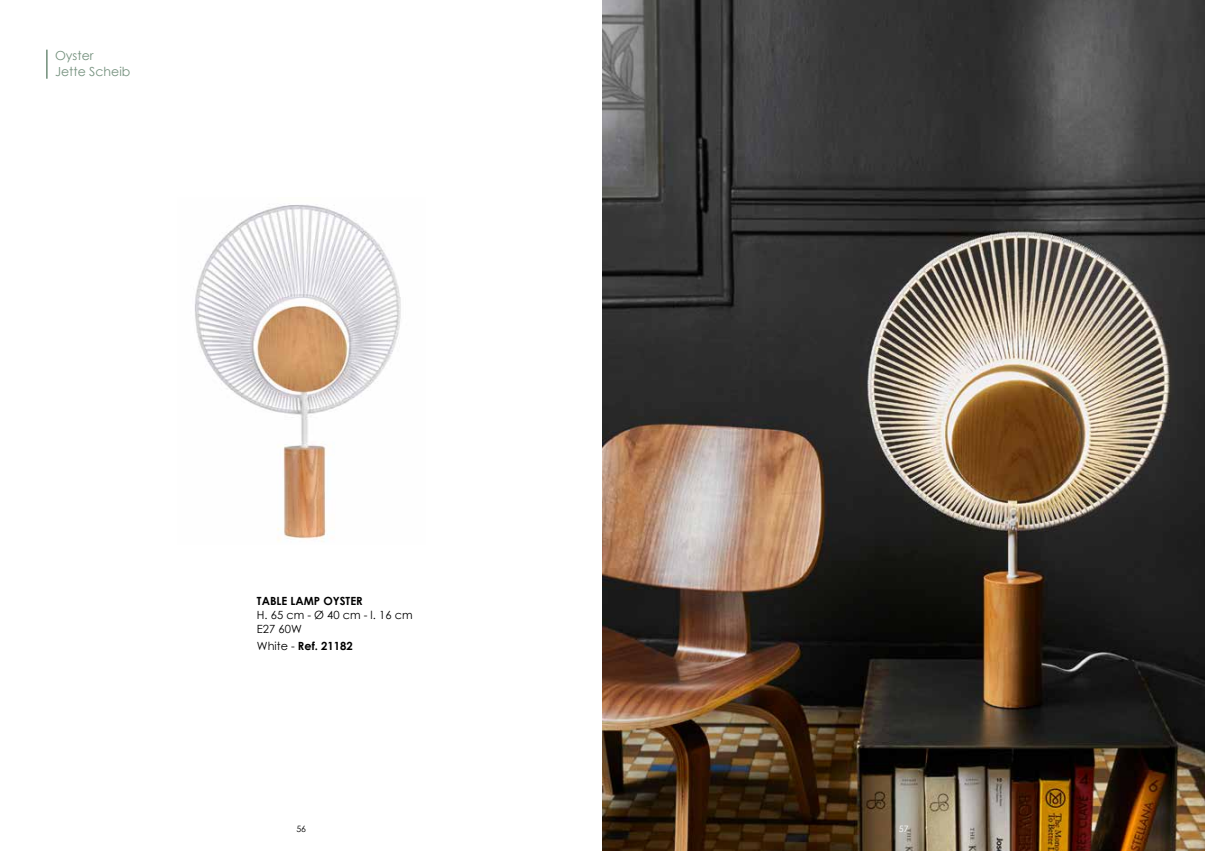
<style>
.page{position:relative;width:1205px;height:851px;background:#fff}
.page>*{position:absolute;margin:0;border:0;box-sizing:border-box;transform-origin:0 0}
.t1{font:12.5px/16.2px "Century Gothic";color:#75917e}
.t2{font:11.25px/13.8px "Century Gothic";color:#000}
.t3{font:700 11.25px "Century Gothic";color:#000}
.t4{font:8.75px "Century Gothic";color:#000}
.t5{font:8.75px "Century Gothic";color:#fff}
.s1{font-weight:700}
.s2{font-size:11.38px}
.s3{font-weight:400}
</style>
<div class="page">
<img style="left:602px;top:0;width:603px;height:850px">
<img style="left:195px;top:205px;width:206px;height:337px">
<hr style="left:46px;top:50px;width:2px;height:29px;background:#75917e">
<p class="t1" style="left:55px;top:47px;width:77px">Oyster<br>Jette Scheib</p>
<p class="t2" style="left:257px;top:593px;width:157px"><span class="s1">TABLE LAMP OYSTER<br></span>H. 65 cm - <span class="s2">Ø</span> 40 cm - l. 16 cm<br>E27 60W</p>
<p class="t3" style="left:257px;top:637px;width:97px"><span class="s3">White -</span> Ref. 21182</p>
<p class="t4" style="left:296px;top:822px;width:11px">56</p>
<p class="t5" style="left:899px;top:822px;width:11px">57</p>
</div>
